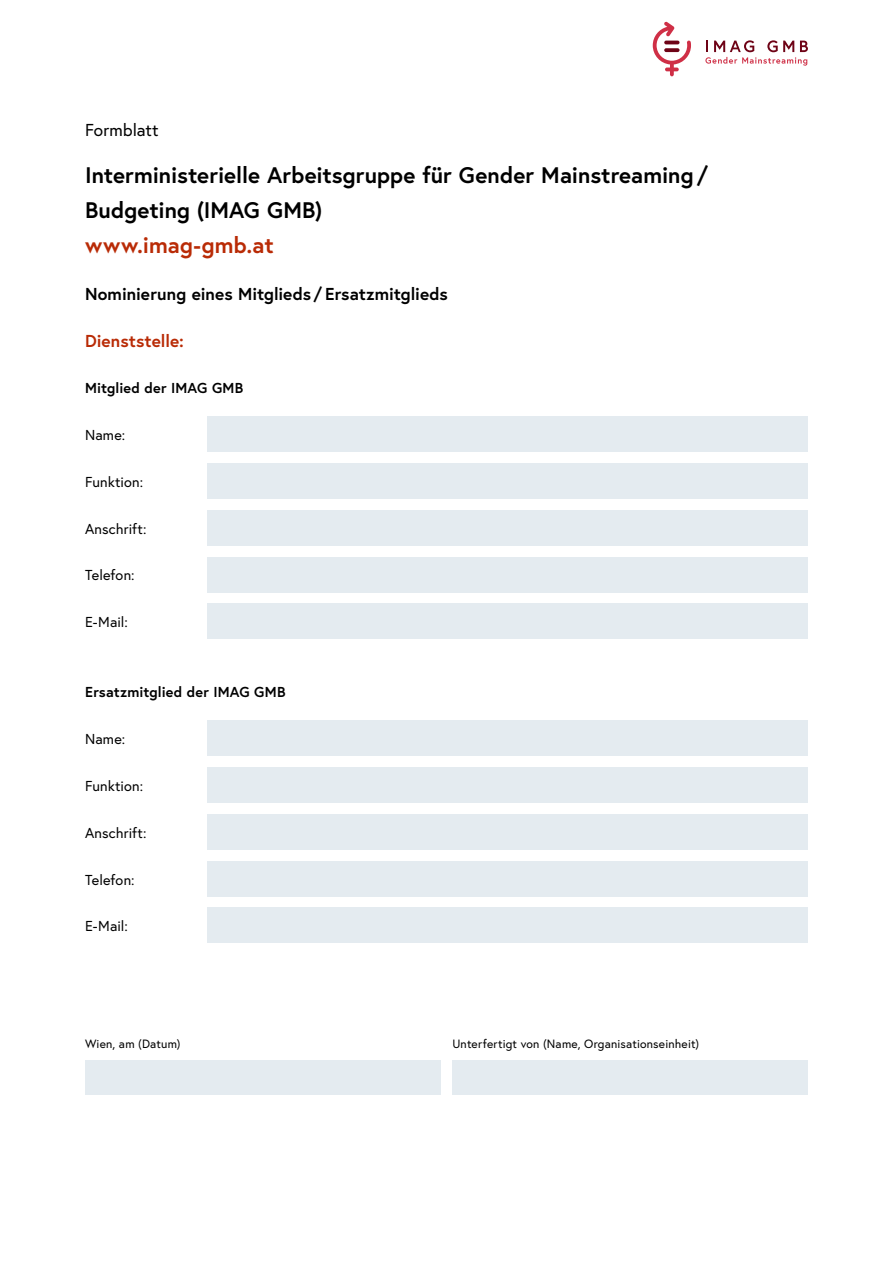
<style>
.page{position:relative;width:893px;height:1263px;background:#fff}
.page>*{position:absolute;margin:0;border:0;box-sizing:border-box;transform-origin:0 0}
.h1_ohne_Nummerierung{font:700 22.5px/35.1px "Europa Austria";color:#000}
.h2_ohne_Nummerierung{font:700 17.25px "Europa Austria";color:#000}
.h2_ohne_Nummerierung-2{font:700 17.25px "Europa Austria";letter-spacing:.005em;color:#b92b06}
.p_Untertitel{font:17.25px "Europa Austria";color:#000}
.p_9_6pt{font:14.4px "Europa Austria";letter-spacing:.01em;color:#000}
.h3_ohne_Nummerierung{font:700 14.4px "Europa Austria";letter-spacing:.01em;color:#000}
.t1{font:12px "Europa Austria";letter-spacing:.015em;color:#000}
.s1{color:#b92b06}
</style>
<div class="page">
<svg style="left:705px;top:40px;width:103px;height:26px"></svg>
<svg style="left:653px;top:22px;width:38px;height:54px"></svg>
<div style="left:85px;top:1061px;width:356px;height:34px;background:#e4ebf0"></div>
<div style="left:452px;top:1060px;width:356px;height:34px;background:#e4ebf0"></div>
<div style="left:207px;top:417px;width:601px;height:35px;background:#e4ebf0"></div>
<div style="left:207px;top:721px;width:601px;height:35px;background:#e4ebf0"></div>
<div style="left:207px;top:463px;width:601px;height:36px;background:#e4ebf0"></div>
<div style="left:207px;top:767px;width:601px;height:36px;background:#e4ebf0"></div>
<div style="left:207px;top:510px;width:601px;height:35px;background:#e4ebf0"></div>
<div style="left:207px;top:814px;width:601px;height:35px;background:#e4ebf0"></div>
<div style="left:207px;top:557px;width:601px;height:35px;background:#e4ebf0"></div>
<div style="left:207px;top:861px;width:601px;height:35px;background:#e4ebf0"></div>
<div style="left:207px;top:604px;width:601px;height:35px;background:#e4ebf0"></div>
<div style="left:207px;top:908px;width:601px;height:35px;background:#e4ebf0"></div>
<p class="p_Untertitel" style="left:85px;top:119px;width:75px">Formblatt</p>
<p class="h1_ohne_Nummerierung" style="left:85px;top:157px;width:625px">Interministerielle Arbeitsgruppe für Gender Mainstreaming /<br>Budgeting (IMAG GMB)<br><span class="s1">www.imag-gmb.at</span></p>
<h1 class="h2_ohne_Nummerierung" style="left:85px;top:282px;width:364px">Nominierung eines Mitglieds / Ersatzmitglieds</h1>
<h1 class="h2_ohne_Nummerierung-2" style="left:85px;top:329px;width:100px">Dienststelle:</h1>
<h3 class="h3_ohne_Nummerierung" style="left:85px;top:378px;width:160px">Mitglied der IMAG GMB</h3>
<p class="p_9_6pt" style="left:85px;top:426px;width:42px">Name:</p>
<p class="p_9_6pt" style="left:85px;top:473px;width:60px">Funktion:</p>
<p class="p_9_6pt" style="left:85px;top:519px;width:63px">Anschrift:</p>
<p class="p_9_6pt" style="left:85px;top:566px;width:51px">Telefon:</p>
<p class="p_9_6pt" style="left:85px;top:613px;width:44px">E-Mail:</p>
<h3 class="h3_ohne_Nummerierung" style="left:85px;top:682px;width:202px">Ersatzmitglied der IMAG GMB</h3>
<p class="p_9_6pt" style="left:85px;top:730px;width:42px">Name:</p>
<p class="p_9_6pt" style="left:85px;top:777px;width:60px">Funktion:</p>
<p class="p_9_6pt" style="left:85px;top:823px;width:63px">Anschrift:</p>
<p class="p_9_6pt" style="left:85px;top:870px;width:51px">Telefon:</p>
<p class="p_9_6pt" style="left:85px;top:917px;width:44px">E-Mail:</p>
<p class="t1" style="left:85px;top:1036px;width:97px">Wien, am (Datum)</p>
<p class="t1" style="left:452px;top:1036px;width:248px">Unterfertigt von (Name, Organisationseinheit)</p>
</div>
